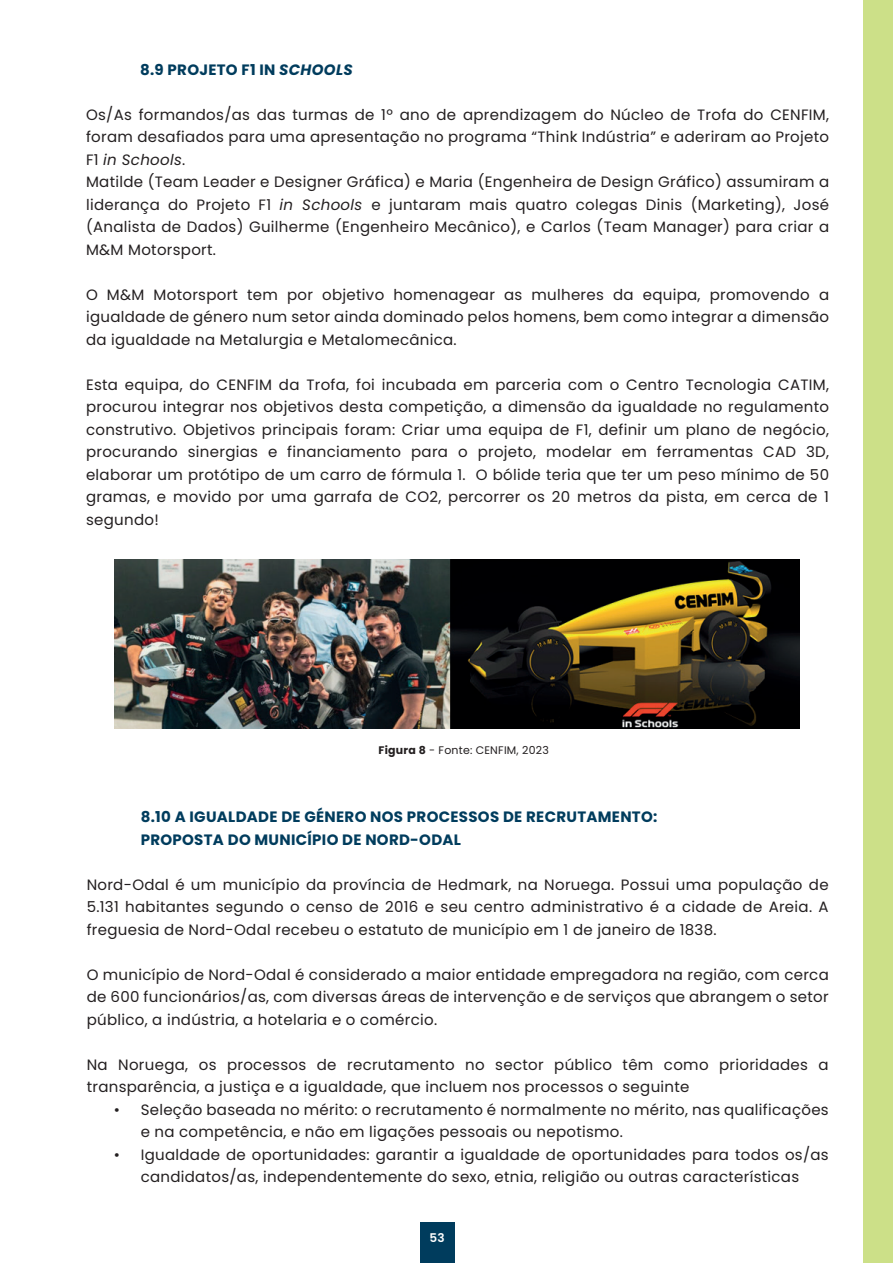
<style>
.page{position:relative;width:893px;height:1263px;background:#fff}
.page>*{position:absolute;margin:0;border:0;box-sizing:border-box;transform-origin:0 0}
.t1{font:15px/22.5px "Poppins";letter-spacing:.02em;color:#231f20;text-align:justify}
.t2{font:700 15px/22.5px "Poppins";letter-spacing:.02em;color:#003c5d}
.t3{font:600 12px "Poppins";color:#fff}
.t4{font:10.95px "Poppins";letter-spacing:.02em;color:#231f20}
.s1{font-style:italic}
.s2{font-weight:700}
</style>
<div class="page">
<img style="left:115px;top:559px;width:684px;height:170px">
<div style="left:863px;top:0;width:30px;height:1263px;background:#cce088"></div>
<div style="left:420px;top:1222px;width:34px;height:41px;background:#003c5d"></div>
<p class="t2" style="left:140px;top:58px;width:214px">8.9 PROJETO F1 IN <span class="s1">SCHOOLS</span></p>
<p class="t1" style="left:86px;top:103px;width:745px;text-align:left">Os/As formandos/as das turmas de 1º ano de aprendizagem do Núcleo de Trofa do CENFIM, foram desafiados para uma apresentação no programa “Think Indústria” e aderiram ao Projeto F1 <span class="s1">in Schools</span>.<br>Matilde (Team Leader e Designer Gráfica) e Maria (Engenheira de Design Gráfico) assumiram a liderança do Projeto F1 <span class="s1">in Schools</span> e juntaram mais quatro colegas Dinis (Marketing), José (Analista de Dados) Guilherme (Engenheiro Mecânico), e Carlos (Team Manager) para criar a M&amp;M Motorsport.</p>
<p class="t1" style="left:86px;top:283px;width:745px">O M&amp;M Motorsport tem por objetivo homenagear as mulheres da equipa, promovendo a igualdade de género num setor ainda dominado pelos homens, bem como integrar a dimensão da igualdade na Metalurgia e Metalomecânica.</p>
<p class="t1" style="left:86px;top:373px;width:745px">Esta equipa, do CENFIM da Trofa, foi incubada em parceria com o Centro Tecnologia CATIM, procurou integrar nos objetivos desta competição, a dimensão da igualdade no regulamento construtivo. Objetivos principais foram: Criar uma equipa de F1, definir um plano de negócio, procurando sinergias e financiamento para o projeto, modelar em ferramentas CAD 3D, elaborar um protótipo de um carro de fórmula 1. O bólide teria que ter um peso mínimo de 50 gramas, e movido por uma garrafa de CO2, percorrer os 20 metros da pista, em cerca de 1 segundo!</p>
<p class="t4" style="left:379px;top:744px;width:172px"><span class="s2">Figura 8</span> - Fonte: CENFIM, 2023</p>
<p class="t2" style="left:141px;top:806px;width:518px">8.10 A IGUALDADE DE GÉNERO NOS PROCESSOS DE RECRUTAMENTO:<br>PROPOSTA DO MUNICÍPIO DE NORD-ODAL</p>
<p class="t1" style="left:87px;top:873px;width:743px">Nord-Odal é um município da província de Hedmark, na Noruega. Possui uma população de 5.131 habitantes segundo o censo de 2016 e seu centro administrativo é a cidade de Areia. A freguesia de Nord-Odal recebeu o estatuto de município em 1 de janeiro de 1838.</p>
<p class="t1" style="left:87px;top:963px;width:744px">O município de Nord-Odal é considerado a maior entidade empregadora na região, com cerca de 600 funcionários/as, com diversas áreas de intervenção e de serviços que abrangem o setor público, a indústria, a hotelaria e o comércio.</p>
<p class="t1" style="left:87px;top:1053px;width:744px">Na Noruega, os processos de recrutamento no sector público têm como prioridades a transparência, a justiça e a igualdade, que incluem nos processos o seguinte</p>
<p class="t1" style="left:141px;top:1098px;width:690px;text-indent:-27px">• Seleção baseada no mérito: o recrutamento é normalmente no mérito, nas qualificações e na competência, e não em ligações pessoais ou nepotismo.</p>
<p class="t1" style="left:114px;top:1143px;width:716px;text-align:center">• Igualdade de oportunidades: garantir a igualdade de oportunidades para todos os/as candidatos/as, independentemente do sexo, etnia, religião ou outras características</p>
<p class="t3" style="left:429px;top:1231px;width:17px">53</p>
</div>
